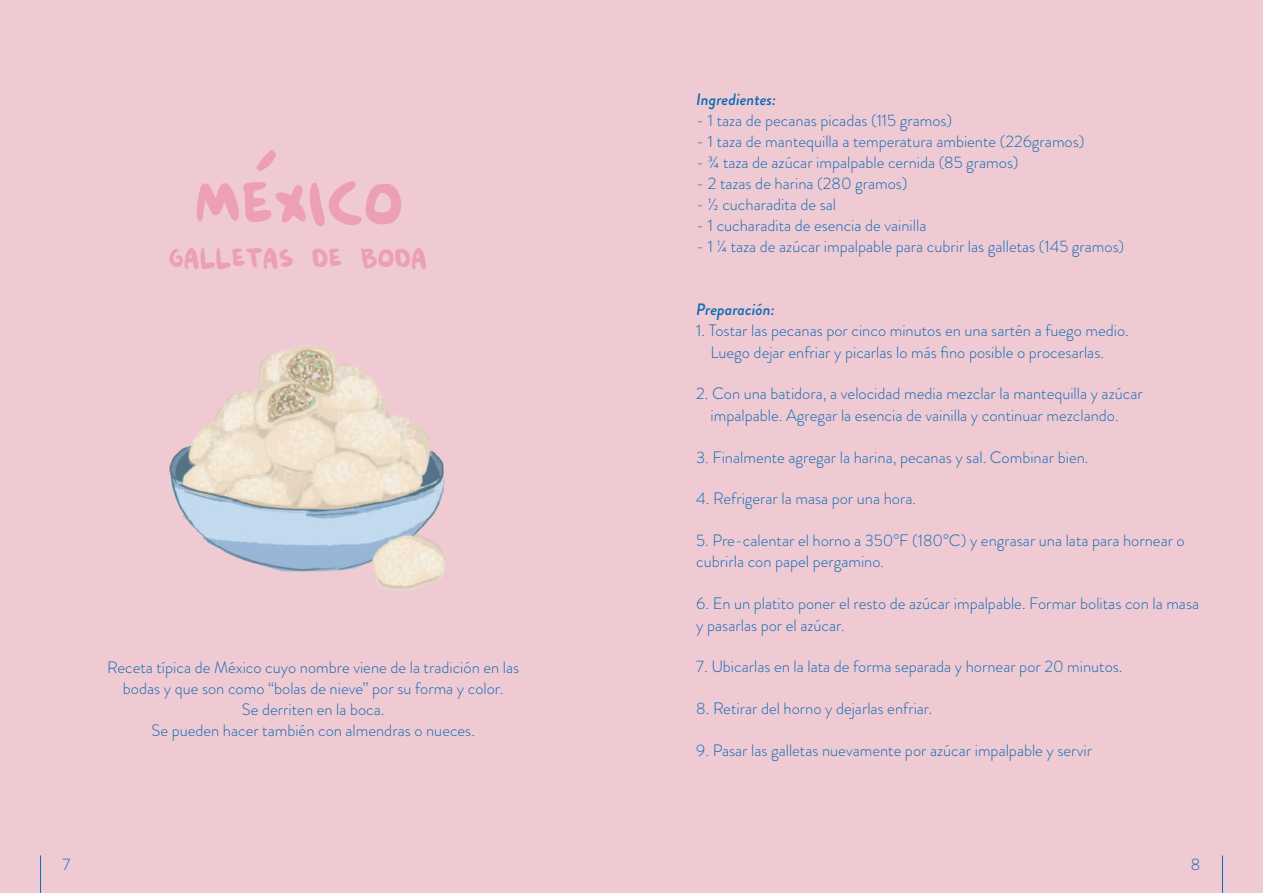
<style>
.page{position:relative;width:1263px;height:893px;background:#fff}
.page>*{position:absolute;margin:0;border:0;box-sizing:border-box;transform-origin:0 0}
.t1{font:82.95px "Malin Kundang Demo";color:#ed9fb6}
.t2{font:36px "Malin Kundang Demo";color:#ed9fb6}
.t3{font:300 16.5px/21px "Brandon Grotesque";color:#0c6ab6}
.t4{font:italic 500 16.5px "Brandon Grotesque";color:#0c6ab6}
</style>
<div class="page">
<div style="left:0;top:0;width:1263px;height:892px;background:#f0cad3"></div>
<svg style="left:257px;top:150px;width:19px;height:21px"></svg>
<img style="left:169px;top:345px;width:276px;height:242px">
<h1 class="t1" style="left:197px;top:161px;width:210px">mexico</h1>
<h2 class="t2" style="left:169px;top:240px;width:260px">galletas de boda</h2>
<p class="t3" style="left:107px;top:657px;width:413px;text-align:center">Receta típica de México cuyo nombre viene de la tradición en las bodas y que son como “bolas de nieve” por su forma y color.<br>Se derriten en la boca.<br>Se pueden hacer también con almendras o nueces.</p>
<p class="t4" style="left:696px;top:88px;width:81px">Ingredientes:</p>
<p class="t3" style="left:696px;top:110px;width:257px">- 1 taza de pecanas picadas (115 gramos)</p>
<p class="t3" style="left:696px;top:131px;width:389px">- 1 taza de mantequilla a temperatura ambiente (226gramos)</p>
<p class="t3" style="left:696px;top:152px;width:324px">- ¾ taza de azúcar impalpable cernida (85 gramos)</p>
<p class="t3" style="left:696px;top:173px;width:213px">- 2 tazas de harina (280 gramos)</p>
<p class="t3" style="left:696px;top:194px;width:141px">- ½ cucharadita de sal</p>
<p class="t3" style="left:696px;top:215px;width:232px">- 1 cucharadita de esencia de vainilla</p>
<p class="t3" style="left:696px;top:236px;width:429px">- 1 ¼ taza de azúcar impalpable para cubrir las galletas (145 gramos)</p>
<p class="t4" style="left:696px;top:298px;width:80px">Preparación:</p>
<p class="t3" style="left:711px;top:320px;width:420px;text-indent:-14px">1. Tostar las pecanas por cinco minutos en una sartén a fuego medio.<br>Luego dejar enfriar y picarlas lo más fino posible o procesarlas.</p>
<p class="t3" style="left:696px;top:383px;width:448px;text-align:center">2. Con una batidora, a velocidad media mezclar la mantequilla y azúcar impalpable. Agregar la esencia de vainilla y continuar mezclando.</p>
<p class="t3" style="left:696px;top:446px;width:394px">3. Finalmente agregar la harina, pecanas y sal. Combinar bien.</p>
<p class="t3" style="left:696px;top:488px;width:221px">4. Refrigerar la masa por una hora.</p>
<p class="t3" style="left:696px;top:530px;width:490px">5. Pre-calentar el horno a 350°F (180°C) y engrasar una lata para hornear o cubrirla con papel pergamino.</p>
<p class="t3" style="left:696px;top:593px;width:504px">6. En un platito poner el resto de azúcar impalpable. Formar bolitas con la masa y pasarlas por el azúcar.</p>
<p class="t3" style="left:696px;top:656px;width:428px">7. Ubicarlas en la lata de forma separada y hornear por 20 minutos.</p>
<p class="t3" style="left:696px;top:698px;width:238px">8. Retirar del horno y dejarlas enfriar.</p>
<p class="t3" style="left:696px;top:740px;width:397px">9. Pasar las galletas nuevamente por azúcar impalpable y servir</p>
<p class="t3" style="left:62px;top:854px;width:9px">7</p>
<p class="t3" style="left:1191px;top:854px;width:11px">8</p>
</div>
